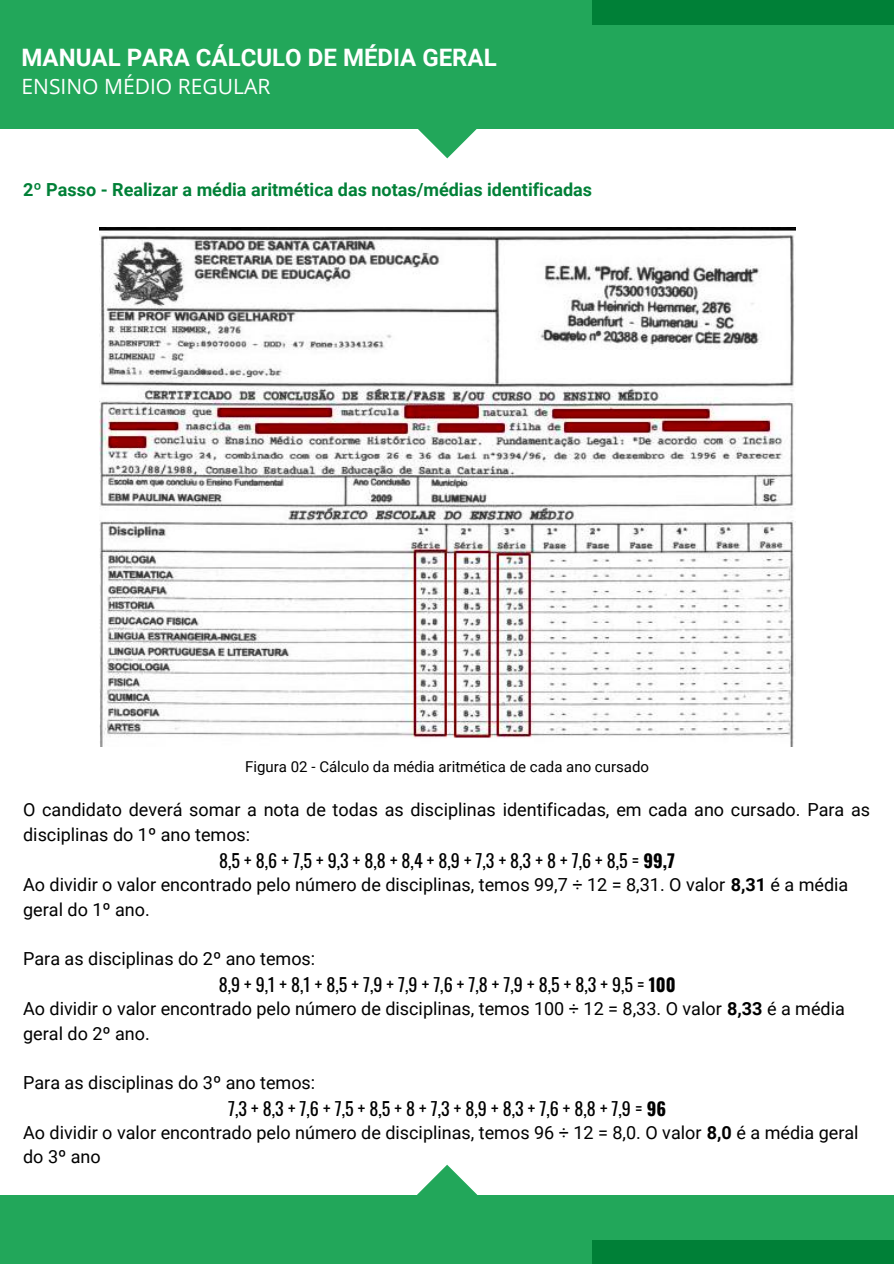
<style>
.page{position:relative;width:894px;height:1264px;background:#fff}
.page>*{position:absolute;margin:0;border:0;box-sizing:border-box;transform-origin:0 0}
.t1{font:700 24px "Roboto";color:#fff}
.t2{font:21px "Open Sans";color:#fff}
.t3{font:18px/24.8px "Roboto";color:#000}
.t4{font:18px "Oswald";color:#000}
.t5{font:700 18px "Roboto";color:#008037}
.t6{font:15px "Roboto";color:#000}
.s1{font-weight:700}
</style>
<div class="page">
<div style="left:0;top:0;width:893px;height:128px;background:#22a75a"></div>
<svg style="left:417px;top:128px;width:60px;height:30px"></svg>
<div style="left:592px;top:0;width:301px;height:24px;background:#008037"></div>
<div style="left:0;top:1194px;width:893px;height:69px;background:#22a75a"></div>
<svg style="left:417px;top:1164px;width:60px;height:31px"></svg>
<div style="left:591px;top:1240px;width:302px;height:23px;background:#008037"></div>
<img style="left:99px;top:227px;width:696px;height:519px">
<p class="t1" style="left:21px;top:44px;width:476px">MANUAL PARA CÁLCULO DE MÉDIA GERAL</p>
<p class="t2" style="left:21px;top:71px;width:250px">ENSINO MÉDIO REGULAR</p>
<p class="t5" style="left:23px;top:179px;width:570px">2º Passo - Realizar a média aritmética das notas/médias identificadas</p>
<p class="t6" style="left:245px;top:758px;width:405px">Figura 02 - Cálculo da média aritmética de cada ano cursado</p>
<p class="t3" style="left:23px;top:798px;width:848px">O candidato deverá somar a nota de todas as disciplinas identificadas, em cada ano cursado. Para as disciplinas do 1º ano temos:</p>
<p class="t4" style="left:219px;top:846px;width:457px">8,5 + 8,6 + 7,5 + 9,3 + 8,8 + 8,4 + 8,9 + 7,3 + 8,3 + 8 + 7,6 + 8,5 = <span class="s1">99,7</span></p>
<p class="t3" style="left:23px;top:872px;width:826px">Ao dividir o valor encontrado pelo número de disciplinas, temos 99,7 ÷ 12 = 8,31. O valor <span class="s1">8,31</span> é a média geral do 1º ano.</p>
<p class="t3" style="left:23px;top:946px;width:293px">Para as disciplinas do 2º ano temos:</p>
<p class="t4" style="left:219px;top:970px;width:458px">8,9 + 9,1 + 8,1 + 8,5 + 7,9 + 7,9 + 7,6 + 7,8 + 7,9 + 8,5 + 8,3 + 9,5 = <span class="s1">100</span></p>
<p class="t3" style="left:23px;top:996px;width:823px">Ao dividir o valor encontrado pelo número de disciplinas, temos 100 ÷ 12 = 8,33. O valor <span class="s1">8,33</span> é a média geral do 2º ano.</p>
<p class="t3" style="left:23px;top:1070px;width:293px">Para as disciplinas do 3º ano temos:</p>
<p class="t4" style="left:228px;top:1094px;width:439px">7,3+8,3+7,6+7,5+8,5+8+7,3+8,9+8,3+7,6+8,8+7,9=<span class="s1">96</span></p>
<p class="t3" style="left:23px;top:1120px;width:836px">Ao dividir o valor encontrado pelo número de disciplinas, temos 96 ÷ 12 = 8,0. O valor <span class="s1">8,0</span> é a média geral do 3º ano</p>
</div>
